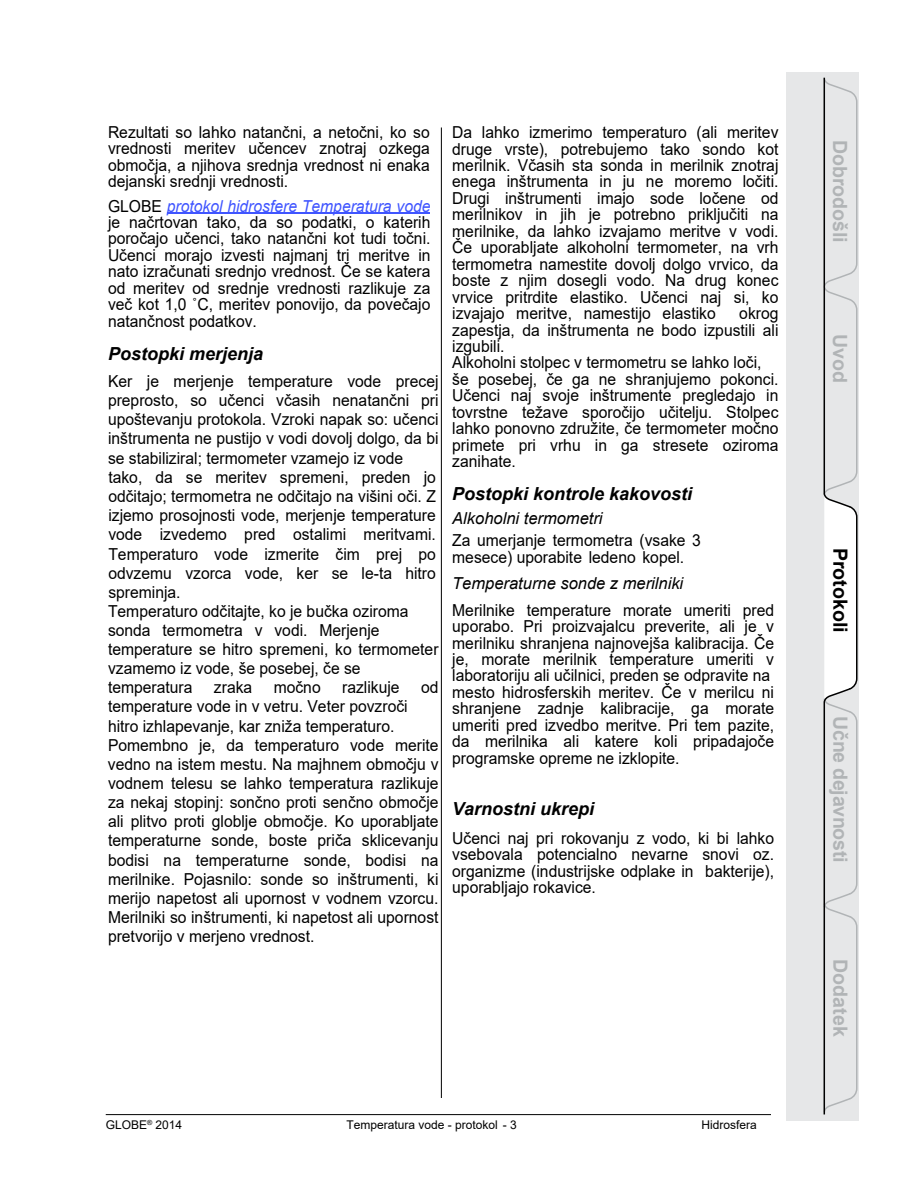
<style>
.page{position:relative;width:918px;height:1188px;background:#fff}
.page>*{position:absolute;margin:0;border:0;box-sizing:border-box;transform-origin:0 0}
.t1{font:700 19.65px "Arial";color:#b1b4b6}
.t2{font:700 19.65px "Arial";color:#000}
.t3{font:italic 700 18px "Arial";color:#000}
.t4{font:16.5px/16.5px "Arial";color:#000;scale:.95 1}
.t5{font:12px "Arial";color:#000}
.s1{font-style:inherit}
.s2{font-style:italic;color:#4055ff}
.s3{font-style:italic}
</style>
<div class="page">
<hr style="left:441px;top:128px;width:1px;height:970px;background:#000">
<hr style="left:106px;top:1114px;width:665px;height:1px;background:#000">
<div style="left:786px;top:72px;width:72px;height:1048px;background:#e6e7e8"></div>
<svg style="left:823px;top:77px;width:35px;height:1038px"></svg>
<hr style="left:167px;top:213px;width:263px;height:1px;background:#4055ff">
<p class="t4" style="left:108px;top:124px;width:340px;text-align:justify">Rezultati so lahko natančni<span class="s1">,</span> a netočni, ko so vrednosti meritev učencev znotraj ozkega območja, a njihova s<span class="s1">r</span>ednja vrednost ni enaka dejanski srednji vrednosti.</p>
<p class="t4" style="left:108px;top:198px;width:341px;text-align:justify">GLOBE <span class="s2">protokol hidrosfere Temperatura vode </span>je načrtovan tako, da so podatki, o katerih por<span class="s1">o</span>čajo učenci<span class="s1">,</span> tako natančn<span class="s1">i</span> kot tudi točni.<br>Učenci morajo izvesti najmanj tri meritve in nato izračunati srednjo vrednost. Če se katera od meritev od srednje vrednosti razlikuje za več kot 1<span class="s1">,</span>0 ˚C, meritev ponovijo, da povečajo natančnost podatkov.</p>
<p class="t3" style="left:108px;top:342px;width:157px">Postopki merjenja</p>
<p class="t4" style="left:108px;top:372px;width:349px;line-height:19.2px">Ker je mer<span class="s1">jenje</span> temperature vode <span class="s1">precej preprosto</span>, so učenci včasih nenatančni pri upoštevanju protokola. <span class="s1">Vzroki</span> napak so: učenci inštrumenta ne pustijo v vodi dovolj dolgo, da bi se stabiliziral<span class="s1">;</span> termometer vzamejo iz vode tako, da se meritev spremeni<span class="s1">,</span> preden jo odčitajo<span class="s1">;</span> termometra ne odčitajo na <span class="s1">višini</span> oči. Z izjemo prosojnosti vode, mer<span class="s1">jenje</span> temperature vode izvedemo pred ostalimi meritvami.<br>Temperaturo vode izmerite čim <span class="s1">prej</span> po odvzemu vzorca vode, ker se le<span class="s1">-t</span>a hitro spreminja.<br>Temperaturo odčitajte, ko je <span class="s1">bučka oziroma </span>sonda termometra v vodi. Mer<span class="s1">jenje </span>temperature se hitro spremeni, ko termometer vzamemo iz vode, še poseb<span class="s1">ej</span>, <span class="s1">če</span> se temperatura</p>
<p class="t4" style="left:214px;top:679px;width:42px">zraka</p>
<p class="t4" style="left:274px;top:679px;width:51px">močno</p>
<p class="t4" style="left:342px;top:679px;width:62px">razlikuje</p>
<p class="t4" style="left:421px;top:679px;width:20px">od</p>
<p class="t4" style="left:108px;top:697px;width:349px;line-height:19.2px">temperature vode <span class="s1">in</span> v vetru. Veter povzroči hitro izhlapevanje, kar zniža temperaturo.<br>Pomembno je, da temperaturo vode merite vedno na istem mestu. Na majhnem območju v vodnem telesu <span class="s1">se lahko temperatura razlikuje </span>za nekaj stopinj: sončno <span class="s1">proti</span> senčno območje ali plitvo <span class="s1">proti</span> glob<span class="s1">l</span>je območje. Ko uporabljate temperaturne sonde, boste priča sklicevanju bodisi <span class="s1">na</span> temperaturne sonde, bodisi <span class="s1">na </span>merilnike. <span class="s1">Pojasnilo:</span> sonde so inštrumenti, ki merijo napetost ali upornost v vodnem vzorcu.<br>Merilniki so inštrumenti, ki napetost ali upornost pretvorijo v merjeno vrednost.</p>
<p class="t4" style="left:452px;top:124px;width:345px;text-align:justify">Da lahko izmerimo temperaturo (ali <span class="s1">meritev </span>druge vrste), potrebujemo tako sondo kot merilnik. Včasih sta sonda in merilnik znotraj enega inštrumenta in ju ne moremo ločiti.<br>Drugi inštrumenti imajo sode ločene od merilnikov in jih je potrebno priključiti na merilnike, da lahko izvajamo meritve v vodi.<br>Če uporabljate alkoholni termometer, na vrh termometra namestite dovolj dolgo vrvico, da boste z njim dosegli vodo. Na drug konec vrvice pritrdite elastiko. Učenci naj si, ko izvajajo meritve, namestijo elastiko</p>
<p class="t4" style="left:452px;top:305px;width:345px;text-indent:287px">okrog zapestja, da inštrument<span class="s1">a</span> ne bodo izpustili ali izgubili.<br>Alkoholni <span class="s1">stolpec</span> v termometru se lahko loči, še posebej, če ga ne shranjujemo pokonci.<br>Učenci naj svoje inštrumente pregledajo in tovrstne težave spor<span class="s1">oči</span>jo učitelju. Stolpec lahko ponovno združite, če termometer močno primete pri vrhu in ga stresete oziroma zanihate.</p>
<p class="t3" style="left:452px;top:481px;width:242px">Postopki kontrole kakovosti</p>
<p class="t4" style="left:452px;top:507px;width:263px;line-height:22.5px"><span class="s3">Alkoholni termometri<br></span>Za umerjanje termometra <span class="s1">(</span>vsake 3</p>
<p class="t4" style="left:452px;top:544px;width:246px;line-height:25.8px">mesece<span class="s1">)</span> uporabite ledeno kopel.<br><span class="s3">Temperaturne sonde z merilniki</span></p>
<p class="t4" style="left:452px;top:601px;width:340px">Merilnike temperature morate umeriti pred uporabo. Pri proizvajalcu preverite, ali je v merilniku shranjena najnovejša kalibracija. Če je, morate merilnik temperature umeriti v laboratoriju ali učilnici<span class="s1">,</span> preden se odpravite na mesto hidrosferskih meritev. Če v merilc<span class="s1">u</span> ni shranjen<span class="s1">e</span> zadnje <span class="s1">kalibracije</span>, ga morate umeriti pred izvedbo meritve. Pri tem pazite, da merilnika ali katere koli pripadajoče programske opreme ne izklopite.</p>
<p class="t3" style="left:452px;top:797px;width:144px">Varnostni ukrepi</p>
<p class="t4" style="left:452px;top:829px;width:340px;text-align:justify">Učenci naj pri <span class="s1">rokovanju</span> z vodo, ki bi lahko vsebovala potencialno nevarne snovi oz. organizme <span class="s1">(</span>industrijske odplake in bakterije<span class="s1">), uporabljajo rokavice.</span></p>
<p class="t5" style="left:106px;top:1117px;width:78px">GLOBE<sup>®</sup> 2014</p>
<p class="t5" style="left:702px;top:1117px;width:57px">Hidrosfera</p>
<p class="t1" style="left:854px;top:140px;width:105px;rotate:90deg">Dobrodošli</p>
<p class="t1" style="left:854px;top:334px;width:50px;rotate:90deg">Uvod</p>
<p class="t2" style="left:854px;top:548px;width:86px;rotate:90deg">Protokoli</p>
<p class="t1" style="left:854px;top:716px;width:148px;rotate:90deg">Učne dejavnosti</p>
<p class="t1" style="left:854px;top:959px;width:79px;rotate:90deg">Dodatek</p>
</div>
